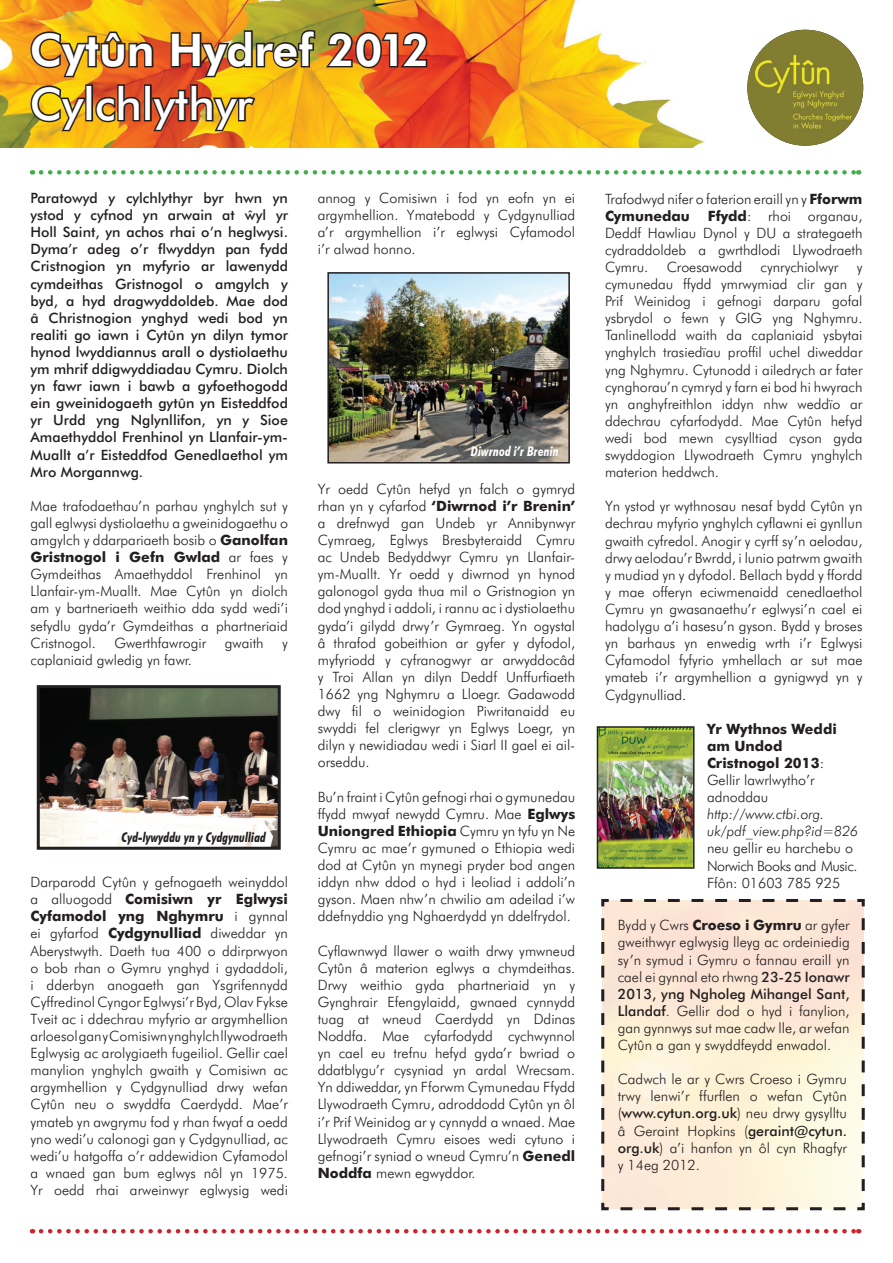
<style>
.page{position:relative;width:893px;height:1263px;background:#fff}
.page>*{position:absolute;margin:0;border:0;box-sizing:border-box;transform-origin:0 0}
.t1{font:800 45px "Futura BT";color:#fff}
.t2{font:500 45px "Futura BT";color:#fff}
.t3{font:300 14.25px/17.1px "Futura BT";color:#231f20;text-align:justify}
.t4{font:500 14.25px/17.1px "Futura BT";color:#231f20;text-align:justify}
.t5{font:700 14.25px/17.1px "Futura BT";color:#231f20}
.t6{font:italic 300 14.25px/17.1px "Futura BT";color:#231f20}
.t7{font:italic 700 condensed 13.5px "Futura BT";color:#231f20}
.t8{font:italic 700 condensed 13.5px "Futura BT";color:#fff}
.s1{font-weight:700}
.s2{font-weight:300}
.s3{font-weight:500}
</style>
<div class="page">
<img style="left:0;top:0;width:863px;height:147px">
<svg style="left:323px;top:30px;width:106px;height:40px;background:#9a4922"></svg>
<img style="left:29px;top:28px;width:288px;height:106px">
<img style="left:747px;top:30px;width:116px;height:116px;border-radius:50%">
<svg style="left:41px;top:170px;width:818px;height:5px"></svg>
<svg style="left:41px;top:1229px;width:818px;height:4px"></svg>
<img style="left:41px;top:689px;width:236px;height:157px">
<div style="left:37px;top:685px;width:244px;height:165px;border:3px solid #231f20"></div>
<img style="left:330px;top:275px;width:237px;height:185px">
<div style="left:327px;top:272px;width:243px;height:191px;border:2px solid #231f20"></div>
<img style="left:600px;top:729px;width:91px;height:137px">
<div style="left:597px;top:726px;width:97px;height:143px;border:2px solid #231f20"></div>
<svg style="left:601px;top:899px;width:264px;height:312px;background:#f8e9d5"></svg>
<h1 class="t1" style="left:30px;top:22px;width:401px">Cytûn Hydref 2012</h1>
<h1 class="t2" style="left:30px;top:77px;width:225px">Cylchlythyr</h1>
<p class="t4" style="left:31px;top:189px;width:259px">Paratowyd y cylchlythyr byr hwn yn ystod y cyfnod yn arwain at wˆyl yr Holl Saint, yn achos rhai o’n heglwysi.<br>Dyma’r adeg o’r flwyddyn pan fydd Cristnogion yn myfyrio ar lawenydd cymdeithas Gristnogol o amgylch y byd, a hyd dragwyddoldeb. Mae dod â Christnogion ynghyd wedi bod yn realiti go iawn i Cytûn yn dilyn tymor hynod lwyddiannus arall o dystiolaethu ym mhrif ddigwyddiadau Cymru. Diolch yn fawr iawn i bawb a gyfoethogodd ein gweinidogaeth gytûn yn Eisteddfod yr Urdd yng Nglynllifon, yn y Sioe Amaethyddol Frenhinol yn Llanfair-ym-Muallt a’r Eisteddfod Genedlaethol ym Mro Morgannwg.</p>
<p class="t3" style="left:31px;top:497px;width:259px">Mae trafodaethau’n parhau ynghylch sut y gall eglwysi dystiolaethu a gweinidogaethu o amgylch y ddarpariaeth bosib o <span class="s1">Ganolfan Gristnogol i Gefn Gwlad</span> ar faes y Gymdeithas Amaethyddol Frenhinol yn Llanfair-ym-Muallt. Mae Cytûn yn diolch am y bartneriaeth weithio dda sydd wedi’i sefydlu gyda’r Gymdeithas a phartneriaid Cristnogol.</p>
<p class="t3" style="left:114px;top:634px;width:93px">Gwerthfawrogir</p>
<p class="t3" style="left:225px;top:634px;width:40px">gwaith</p>
<p class="t3" style="left:282px;top:634px;width:7px">y</p>
<p class="t3" style="left:31px;top:651px;width:163px">caplaniaid gwledig yn fawr.</p>
<p class="t7" style="left:122px;top:829px;width:146px">Cyd-lywyddu yn y Cydgynulliad</p>
<p class="t3" style="left:31px;top:873px;width:259px">Darparodd Cytûn y gefnogaeth weinyddol a alluogodd <span class="s1">Comisiwn yr Eglwysi Cyfamodol yng Nghymru</span> i gynnal ei gyfarfod <span class="s1">Cydgynulliad</span> diweddar yn Aberystwyth. Daeth tua 400 o ddirprwyon o bob rhan o Gymru ynghyd i gydaddoli, i dderbyn anogaeth gan Ysgrifennydd Cyffredinol Cyngor Eglwysi’r Byd, Olav Fykse Tveit ac i ddechrau myfyrio ar argymhellion arloesol gan y Comisiwn ynghylch llywodraeth Eglwysig ac arolygiaeth fugeiliol. Gellir cael manylion ynghylch gwaith y Comisiwn ac argymhellion y Cydgynulliad drwy wefan Cytûn neu o swyddfa Caerdydd. Mae’r ymateb yn awgrymu fod y rhan fwyaf a oedd yno wedi’u calonogi gan y Cydgynulliad, ac wedi’u hatgoffa o’r addewidion Cyfamodol a wnaed gan bum eglwys nôl yn 1975.<br>Yr oedd rhai arweinwyr eglwysig wedi</p>
<p class="t3" style="left:318px;top:189px;width:259px">annog y Comisiwn i fod yn eofn yn ei argymhellion. Ymatebodd y Cydgynulliad a’r argymhellion i’r eglwysi Cyfamodol i’r alwad honno.</p>
<p class="t8" style="left:471px;top:443px;width:89px">Diwrnod i’r Brenin</p>
<p class="t3" style="left:318px;top:480px;width:259px">Yr oedd Cytûn hefyd yn falch o gymryd rhan yn y cyfarfod <span class="s1">‘Diwrnod i’r Brenin’ </span>a drefnwyd gan Undeb yr Annibynwyr Cymraeg, Eglwys Bresbyteraidd Cymru ac Undeb Bedyddwyr Cymru yn Llanfair&shy;ym-Muallt. Yr oedd y diwrnod yn hynod galonogol gyda thua mil o Gristnogion yn dod ynghyd i addoli, i rannu ac i dystiolaethu gyda’i gilydd drwy’r Gymraeg. Yn ogystal â thrafod gobeithion ar gyfer y dyfodol, myfyriodd y cyfranogwyr ar arwyddocâd y Troi Allan yn dilyn Deddf Unffurfiaeth 1662 yng Nghymru a Lloegr. Gadawodd dwy fil o weinidogion Piwritanaidd eu swyddi fel clerigwyr yn Eglwys Loegr, yn dilyn y newidiadau wedi i Siarl II gael ei ail&shy;orseddu.</p>
<p class="t3" style="left:318px;top:788px;width:259px">Bu’n fraint i Cytûn gefnogi rhai o gymunedau ffydd mwyaf newydd Cymru. Mae <span class="s1">Eglwys Uniongred Ethiopia</span> Cymru yn tyfu yn Ne Cymru ac mae’r gymuned o Ethiopia wedi dod at Cytûn yn mynegi pryder bod angen iddyn nhw ddod o hyd i leoliad i addoli’n gyson. Maen nhw’n chwilio am adeilad i’w ddefnyddio yng Nghaerdydd yn ddelfrydol.</p>
<p class="t3" style="left:318px;top:942px;width:259px">Cyflawnwyd llawer o waith drwy ymwneud Cytûn â materion eglwys a chymdeithas.<br>Drwy weithio gyda phartneriaid yn y Gynghrair Efengylaidd, gwnaed cynnydd tuag at wneud Caerdydd yn Ddinas Noddfa. Mae cyfarfodydd cychwynnol yn cael eu trefnu hefyd gyda’r bwriad o ddatblygu’r cysyniad yn ardal Wrecsam.<br>Yn ddiweddar, yn Fforwm Cymunedau Ffydd Llywodraeth Cymru, adroddodd Cytûn yn ôl i’r Prif Weinidog ar y cynnydd a wnaed. Mae Llywodraeth Cymru eisoes wedi cytuno i gefnogi’r syniad o wneud Cymru’n <span class="s1">Genedl Noddfa</span> mewn egwyddor.</p>
<p class="t3" style="left:605px;top:190px;width:259px">Trafodwyd nifer o faterion eraill yn y <span class="s1">Fforwm<br>Cymunedau</span></p>
<p class="t3" style="left:605px;top:207px;width:259px;text-indent:103px"><span class="s1">Ffydd</span>: rhoi organau, Deddf Hawliau Dynol y DU a strategaeth cydraddoldeb a gwrthdlodi Llywodraeth Cymru.</p>
<p class="t3" style="left:667px;top:258px;width:77px">Croesawodd</p>
<p class="t3" style="left:760px;top:258px;width:79px">cynrychiolwyr</p>
<p class="t3" style="left:605px;top:258px;width:259px;text-indent:252px">y cymunedau ffydd ymrwymiad clir gan y Prif Weinidog i gefnogi darparu gofal ysbrydol o fewn y GIG yng Nghymru.<br>Tanlinellodd waith da caplaniaid ysbytai ynghylch trasiedïau proffil uchel diweddar yng Nghymru. Cytunodd i ailedrych ar fater cynghorau’n cymryd y farn ei bod hi hwyrach yn anghyfreithlon iddyn nhw weddïo ar ddechrau cyfarfodydd. Mae Cytûn hefyd wedi bod mewn cysylltiad cyson gyda swyddogion Llywodraeth Cymru ynghylch materion heddwch.</p>
<p class="t3" style="left:605px;top:498px;width:259px">Yn ystod yr wythnosau nesaf bydd Cytûn yn dechrau myfyrio ynghylch cyflawni ei gynllun gwaith cyfredol. Anogir y cyrff sy’n aelodau, drwy aelodau’r Bwrdd, i lunio patrwm gwaith y mudiad yn y dyfodol. Bellach bydd y ffordd y mae offeryn eciwmenaidd cenedlaethol Cymru yn gwasanaethu’r eglwysi’n cael ei hadolygu a’i hasesu’n gyson. Bydd y broses yn barhaus yn enwedig wrth i’r Eglwysi Cyfamodol fyfyrio ymhellach ar sut mae ymateb i’r argymhellion a gynigwyd yn y Cydgynulliad.</p>
<p class="t5" style="left:707px;top:720px;width:131px">Yr Wythnos Weddi am Undod<br>Cristnogol 2013<span class="s2">:<br>Gellir lawrlwytho’r adnoddau</span></p>
<p class="t6" style="left:707px;top:805px;width:153px">http://www.ctbi.org. uk/pdf_view.php?id=826</p>
<p class="t3" style="left:707px;top:840px;width:152px;text-align:left">neu gellir eu harchebu o<br>Norwich Books and Music.<br>Ffôn: 01603 785 925</p>
<p class="t3" style="left:618px;top:916px;width:233px">Bydd y Cwrs <span class="s1">Croeso i Gymru</span> ar gyfer gweithwyr eglwysig lleyg ac ordeiniedig sy’n symud i Gymru o fannau eraill yn cael ei gynnal eto rhwng <span class="s3">23-25 Ionawr 2013, yng Ngholeg Mihangel Sant, Llandaf</span>. Gellir dod o hyd i fanylion, gan gynnwys sut mae cadw lle, ar wefan Cytûn a gan y swyddfeydd enwadol.</p>
<p class="t3" style="left:618px;top:1070px;width:231px">Cadwch le ar y Cwrs Croeso i Gymru trwy lenwi’r ffurflen o wefan Cytûn (<span class="s3">www.cytun.org.uk</span>) neu drwy gysylltu â Geraint Hopkins (<span class="s3">geraint@cytun. org.uk</span>) a’i hanfon yn ôl cyn Rhagfyr y 14eg 2012.</p>
</div>
